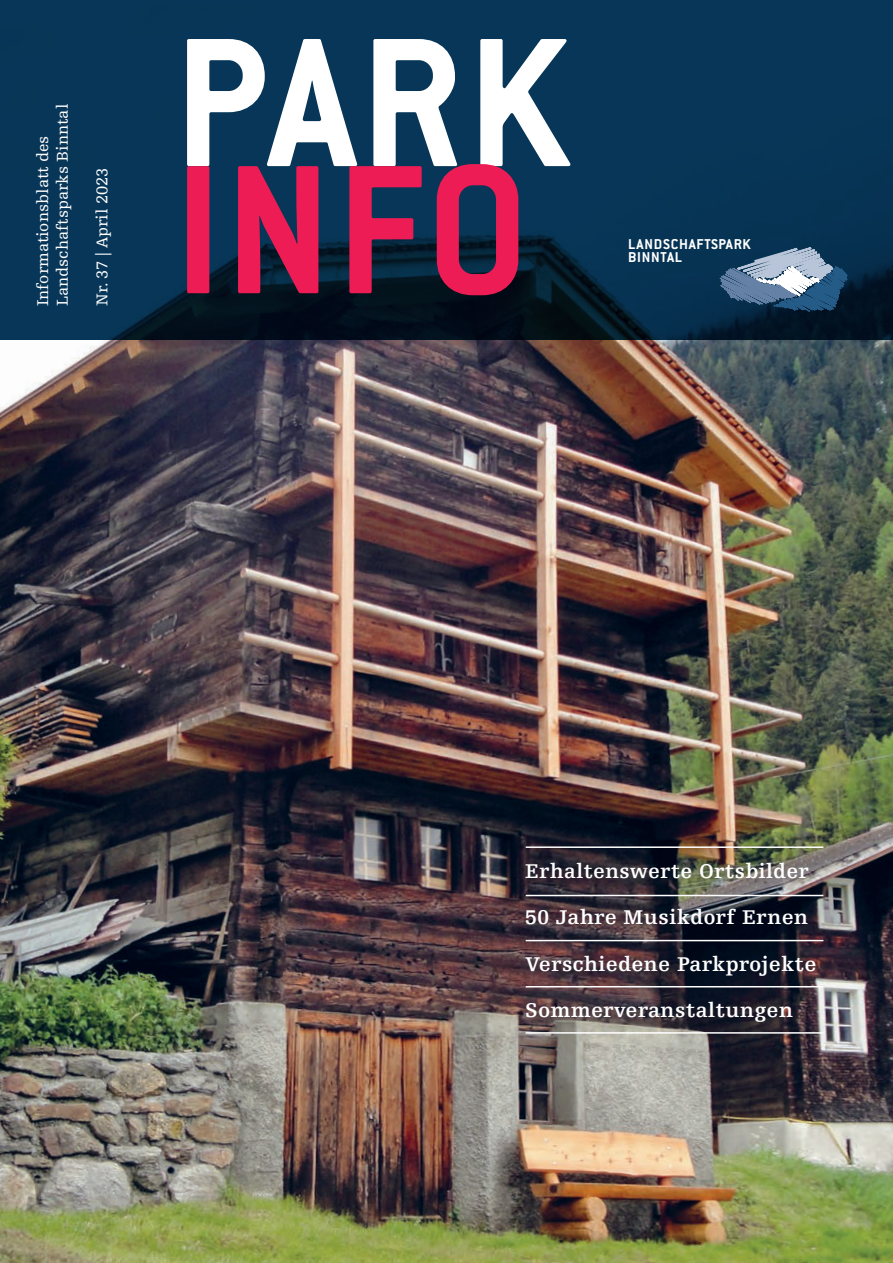
<style>
.page{position:relative;width:893px;height:1263px;background:#fff}
.page>*{position:absolute;margin:0;border:0;box-sizing:border-box;transform-origin:0 0}
.t1{font:700 201.75px "Conduit ITC Std";color:#fff;scale:.96 1}
.t2{font:700 201.75px "Conduit ITC Std";color:#ed1c54;scale:.96 1}
.t3{font:700 21px "Egyptienne FLT Std";letter-spacing:.025em;color:#fff}
.t4{font:16.5px/19.8px "Egyptienne FLT Std";color:#fff}
.t5{font:700 15.75px/13px "Conduit ITC";letter-spacing:.05em;color:#fff}
</style>
<div class="page">
<img style="left:0;top:340px;width:893px;height:923px">
<svg style="left:0;top:0;width:893px;height:340px;background:#06304f"></svg>
<svg style="left:653px;top:207px;width:240px;height:134px;background:#1a3d59"></svg>
<hr style="left:526px;top:895px;width:297px;height:1px;background:#fff">
<hr style="left:526px;top:846px;width:297px;height:2px;background:#fff">
<hr style="left:526px;top:940px;width:297px;height:1px;background:#fff">
<hr style="left:526px;top:986px;width:297px;height:1px;background:#fff">
<hr style="left:526px;top:1032px;width:297px;height:2px;background:#fff">
<p class="t4" style="left:33px;top:306px;width:204px;rotate:-90deg">Informationsblatt des<br>Landschaftsparks Binntal</p>
<p class="t4" style="left:92px;top:306px;width:140px;rotate:-90deg">Nr. 37 | April 2023</p>
<h1 class="t1" style="left:174px;top:-14px;width:412px">PARK</h1>
<h1 class="t2" style="left:174px;top:113px;width:371px">INFO</h1>
<p class="t5" style="left:628px;top:237px;width:124px">LANDSCHAFTSPARK<br>BINNTAL</p>
<p class="t3" style="left:525px;top:859px;width:285px">Erhaltenswerte Ortsbilder</p>
<p class="t3" style="left:525px;top:906px;width:285px">50 Jahre Musikdorf Ernen</p>
<p class="t3" style="left:525px;top:952px;width:293px">Verschiedene Parkprojekte</p>
<p class="t3" style="left:525px;top:999px;width:269px">Sommerveranstaltungen</p>
</div>
